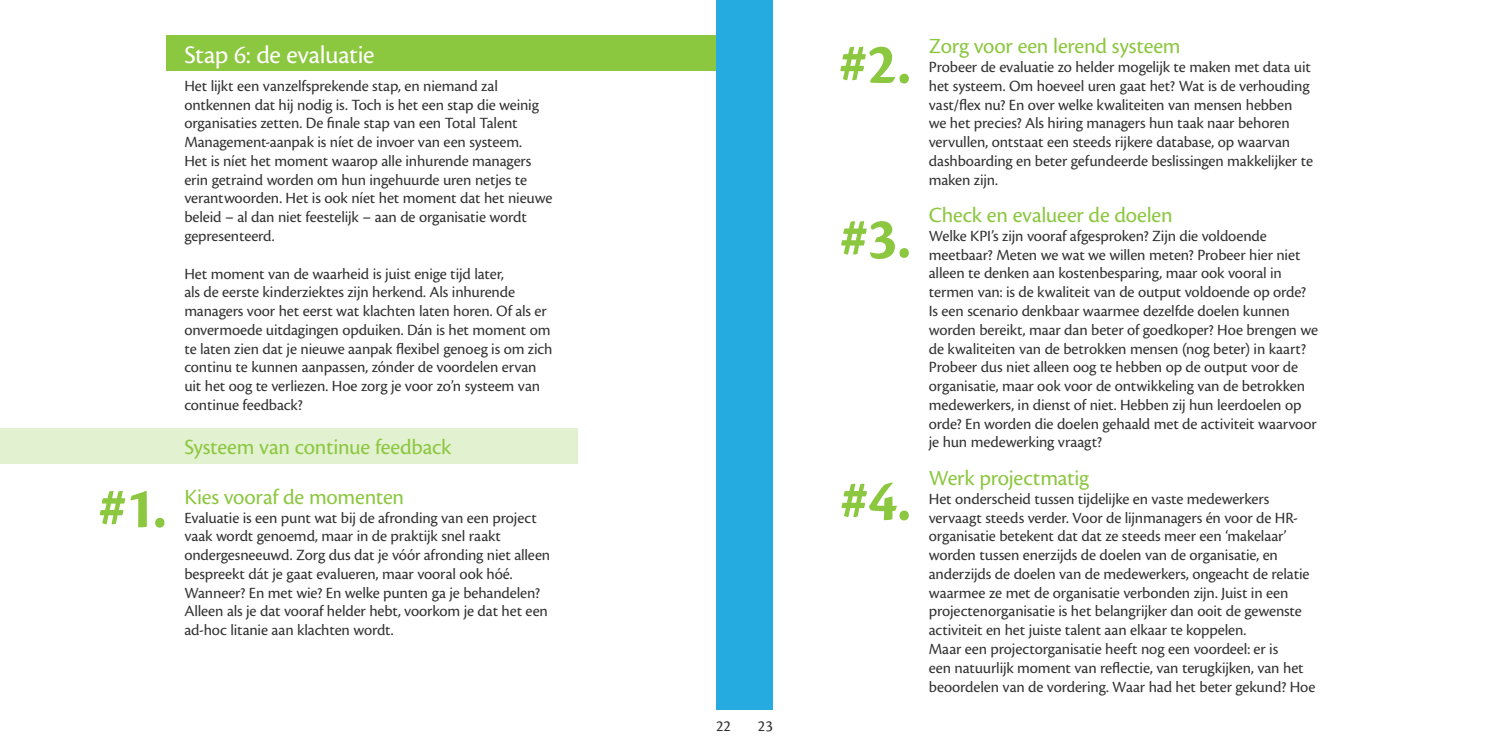
<style>
.page{position:relative;width:1489px;height:745px;background:#fff}
.page>*{position:absolute;margin:0;border:0;box-sizing:border-box;transform-origin:0 0}
.t1{font:700 60px "Cronos Pro";color:#8cc740}
.t2{font:26.25px "Cronos Pro";letter-spacing:-.01em;color:#fff}
.t3{font:22.5px "Cronos Pro";letter-spacing:-.01em;color:#8cc740}
.t4{font:16.25px/18.8px "Cronos Pro";letter-spacing:-.01em;color:#323232}
</style>
<div class="page">
<div style="left:716px;top:0;width:56px;height:709px;background:#26abe0"></div>
<div style="left:167px;top:35px;width:549px;height:36px;background:#8cc740"></div>
<div style="left:0;top:428px;width:578px;height:35px;background:#e2f1cf"></div>
<h1 class="t1" style="left:98px;top:473px;width:70px">#1.</h1>
<h2 class="t2" style="left:184px;top:40px;width:192px">Stap 6: de evaluatie</h2>
<p class="t4" style="left:184px;top:76px;width:369px">Het lijkt een vanzelfsprekende stap, en niemand zal ontkennen dat hij nodig is. Toch is het een stap die weinig organisaties zetten. De finale stap van een Total Talent Management-aanpak is níet de invoer van een systeem.<br>Het is níet het moment waarop alle inhurende managers erin getraind worden om hun ingehuurde uren netjes te verantwoorden. Het is ook níet het moment dat het nieuwe beleid – al dan niet feestelijk – aan de organisatie wordt gepresenteerd.</p>
<p class="t4" style="left:184px;top:264px;width:370px">Het moment van de waarheid is juist enige tijd later,<br>als de eerste kinderziektes zijn herkend. Als inhurende managers voor het eerst wat klachten laten horen. Of als er onvermoede uitdagingen opduiken. Dán is het moment om te laten zien dat je nieuwe aanpak flexibel genoeg is om zich continu te kunnen aanpassen, zónder de voordelen ervan uit het oog te verliezen. Hoe zorg je voor zo’n systeem van continue feedback?</p>
<h3 class="t3" style="left:184px;top:433px;width:268px">Systeem van continue feedback</h3>
<h3 class="t3" style="left:184px;top:483px;width:221px">Kies vooraf de momenten</h3>
<p class="t4" style="left:184px;top:508px;width:367px">Evaluatie is een punt wat bij de afronding van een project vaak wordt genoemd, maar in de praktijk snel raakt ondergesneeuwd. Zorg dus dat je vóór afronding niet alleen bespreekt dát je gaat evalueren, maar vooral ook hóé.<br>Wanneer? En met wie? En welke punten ga je behandelen?<br>Alleen als je dat vooraf helder hebt, voorkom je dat het een ad-hoc litanie aan klachten wordt.</p>
<p class="t4" style="left:716px;top:716px;width:16px">22</p>
<p class="t4" style="left:757px;top:716px;width:16px">23</p>
<h1 class="t1" style="left:838px;top:30px;width:74px">#2.</h1>
<h1 class="t1" style="left:839px;top:204px;width:73px">#3.</h1>
<h1 class="t1" style="left:839px;top:466px;width:73px">#4.</h1>
<h3 class="t3" style="left:928px;top:33px;width:253px">Zorg voor een lerend systeem</h3>
<p class="t4" style="left:928px;top:58px;width:386px">Probeer de evaluatie zo helder mogelijk te maken met data uit het systeem. Om hoeveel uren gaat het? Wat is de verhouding vast/flex nu? En over welke kwaliteiten van mensen hebben we het precies? Als hiring managers hun taak naar behoren vervullen, ontstaat een steeds rijkere database, op waarvan dashboarding en beter gefundeerde beslissingen makkelijker te maken zijn.</p>
<h3 class="t3" style="left:928px;top:202px;width:245px">Check en evalueer de doelen</h3>
<p class="t4" style="left:928px;top:226px;width:391px">Welke KPI’s zijn vooraf afgesproken? Zijn die voldoende meetbaar? Meten we wat we willen meten? Probeer hier niet alleen te denken aan kostenbesparing, maar ook vooral in termen van: is de kwaliteit van de output voldoende op orde?<br>Is een scenario denkbaar waarmee dezelfde doelen kunnen worden bereikt, maar dan beter of goedkoper? Hoe brengen we de kwaliteiten van de betrokken mensen (nog beter) in kaart?<br>Probeer dus niet alleen oog te hebben op de output voor de organisatie, maar ook voor de ontwikkeling van de betrokken medewerkers, in dienst of niet. Hebben zij hun leerdoelen op orde? En worden die doelen gehaald met de activiteit waarvoor je hun medewerking vraagt?</p>
<h3 class="t3" style="left:928px;top:464px;width:162px">Werk projectmatig</h3>
<p class="t4" style="left:928px;top:489px;width:388px">Het onderscheid tussen tijdelijke en vaste medewerkers vervaagt steeds verder. Voor de lijnmanagers én voor de HR&shy;organisatie betekent dat dat ze steeds meer een ‘makelaar’ worden tussen enerzijds de doelen van de organisatie, en anderzijds de doelen van de medewerkers, ongeacht de relatie waarmee ze met de organisatie verbonden zijn. Juist in een projectenorganisatie is het belangrijker dan ooit de gewenste activiteit en het juiste talent aan elkaar te koppelen.<br>Maar een projectorganisatie heeft nog een voordeel: er is<br>een natuurlijk moment van reflectie, van terugkijken, van het beoordelen van de vordering. Waar had het beter gekund? Hoe</p>
</div>
